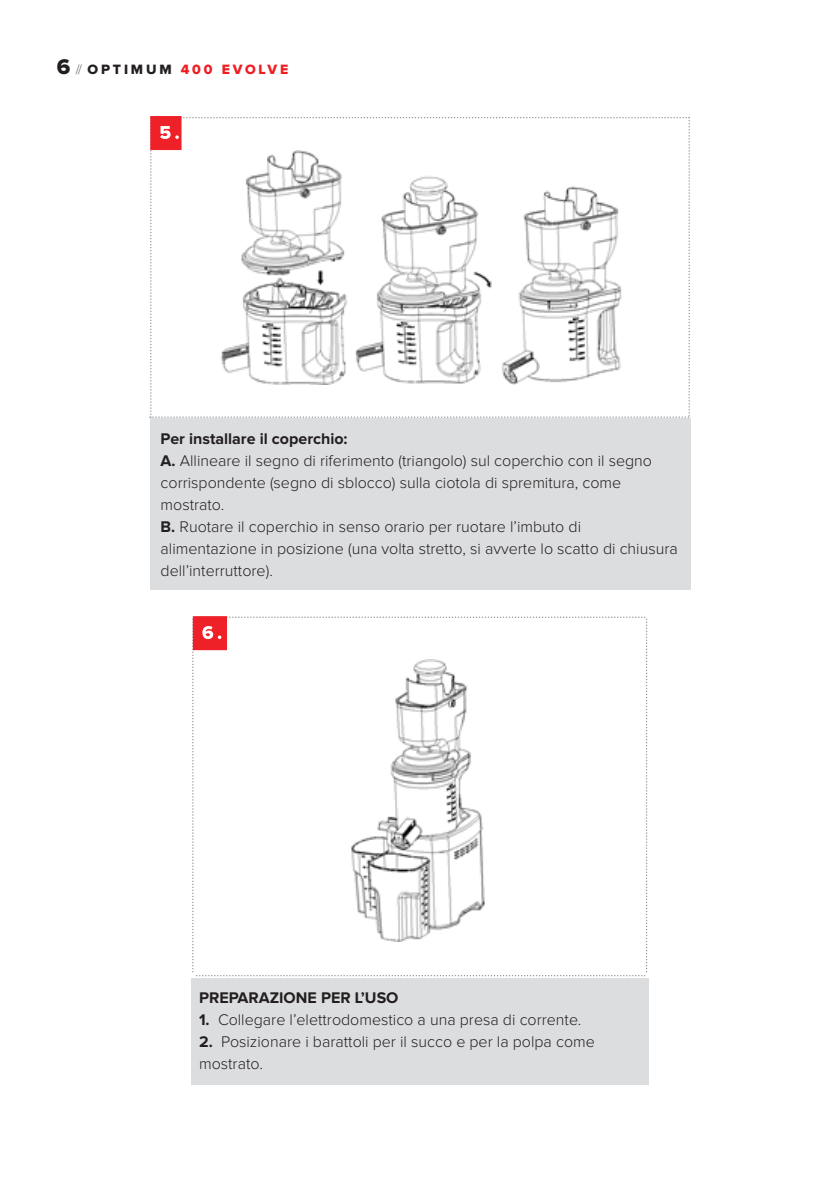
<style>
.page{position:relative;width:840px;height:1191px;background:#fff}
.page>*{position:absolute;margin:0;border:0;box-sizing:border-box;transform-origin:0 0}
.Body_Table_CZECH{font:300 16px/22px "Proxima Nova";color:#231f20}
.Body_Table_CZECH-2{font:700 16px "Proxima Nova";color:#231f20}
.t1{font:14px "Proxima Nova Extrabld";letter-spacing:.2em;color:#ee1d23}
.s1{font-size:22px;color:#231f20}
.s2{font-family:"Proxima Nova";font-weight:100;color:#231f20}
.s3{color:#231f20}
.s4{font-weight:700}
</style>
<div class="page">
<div style="left:191px;top:978px;width:457px;height:106px;background:#dcdddf"></div>
<svg style="left:192px;top:616px;width:455px;height:361px"></svg>
<div style="left:151px;top:418px;width:539px;height:172px;background:#dcdddf"></div>
<div style="left:150px;top:116px;width:31px;height:34px;background:#ee2830"></div>
<svg style="left:150px;top:117px;width:539px;height:301px"></svg>
<p class="t1" style="left:57px;top:63px;width:233px"><span class="s1">6</span> <span class="s2">//</span> <span class="s3">OPTIMUM</span> 400 EVOLVE</p>
<p class="Body_Table_CZECH-2" style="left:160px;top:431px;width:188px">Per installare il coperchio:</p>
<p class="Body_Table_CZECH" style="left:160px;top:450px;width:492px"><span class="s4">A.</span> Allineare il segno di riferimento (triangolo) sul coperchio con il segno corrispondente (segno di sblocco) sulla ciotola di spremitura, come mostrato.</p>
<p class="Body_Table_CZECH" style="left:160px;top:516px;width:518px"><span class="s4">B.</span> Ruotare il coperchio in senso orario per ruotare l’imbuto di alimentazione in posizione (una volta stretto, si avverte lo scatto di chiusura dell’interruttore).</p>
<p class="Body_Table_CZECH-2" style="left:199px;top:990px;width:201px">PREPARAZIONE PER L’USO</p>
<p class="Body_Table_CZECH" style="left:199px;top:1009px;width:383px"><span class="s4">1.</span> Collegare l’elettrodomestico a una presa di corrente.</p>
<p class="Body_Table_CZECH" style="left:199px;top:1031px;width:397px"><span class="s4">2.</span> Posizionare i barattoli per il succo e per la polpa come mostrato.</p>
</div>
